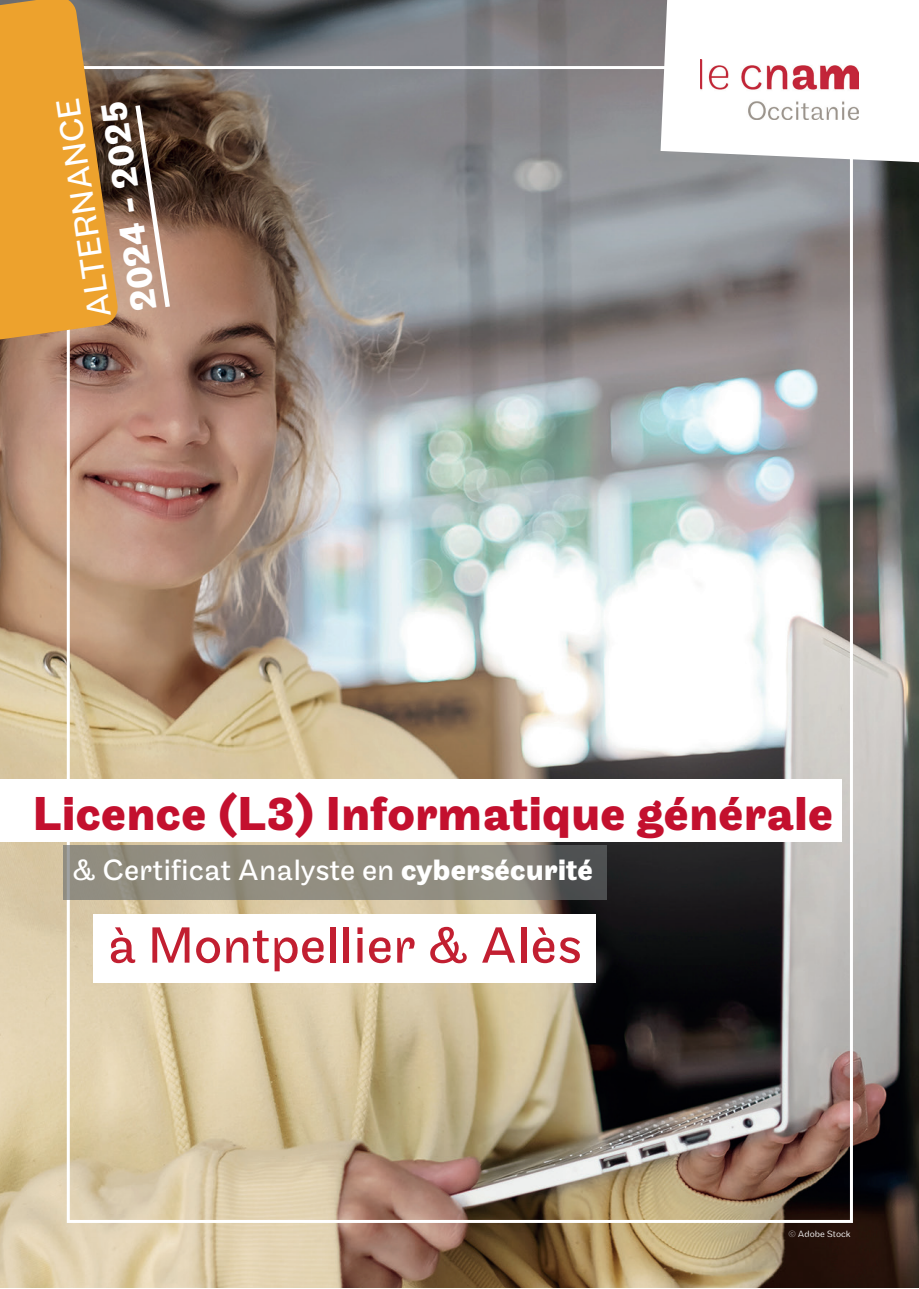
<style>
.page{position:relative;width:919px;height:1289px;background:#fff}
.page>*{position:absolute;margin:0;border:0;box-sizing:border-box;transform-origin:0 0}
.t1{font:52.95px "Maple";color:#c21f31}
.t2{font:700 49.5px "Maple";color:#c3102e}
.t3{font:700 38.4px "Maple";color:#fff}
.t4{font:34.2px "Maple";color:#fff}
.t5{font:30.6px "Maple";color:#fff}
.t6{font:300 9.45px "Maple";color:#fff}
.s1{font-weight:700}
</style>
<div class="page">
<img style="left:0;top:0;width:918px;height:1287px">
<svg style="left:660px;top:0;width:258px;height:162px"></svg>
<img style="left:700px;top:59px;width:158px;height:60px">
<div style="left:94px;top:913px;width:502px;height:69px;background:#fff"></div>
<div style="left:0;top:779px;width:841px;height:63px;background:#fff"></div>
<svg style="left:63px;top:845px;width:543px;height:54px;background:#89867b"></svg>
<svg style="left:0;top:0;width:119px;height:341px;background:#d39435"></svg>
<svg style="left:132px;top:100px;width:41px;height:212px;background:#84695b"></svg>
<p class="t4" style="left:82px;top:320px;width:223px;rotate:-99deg">ALTERNANCE</p>
<p class="t3" style="left:122px;top:314px;width:213px;rotate:-98deg">2024 - 2025</p>
<h2 class="t2" style="left:33px;top:785px;width:802px">Licence (L3) Informatique générale</h2>
<p class="t5" style="left:72px;top:852px;width:522px">&amp; Certificat Analyste en <span class="s1">cybersécurité</span></p>
<h1 class="t1" style="left:108px;top:915px;width:476px">à Montpellier &amp; Alès</h1>
<p class="t6" style="left:788px;top:1228px;width:64px">© Adobe Stock</p>
</div>
